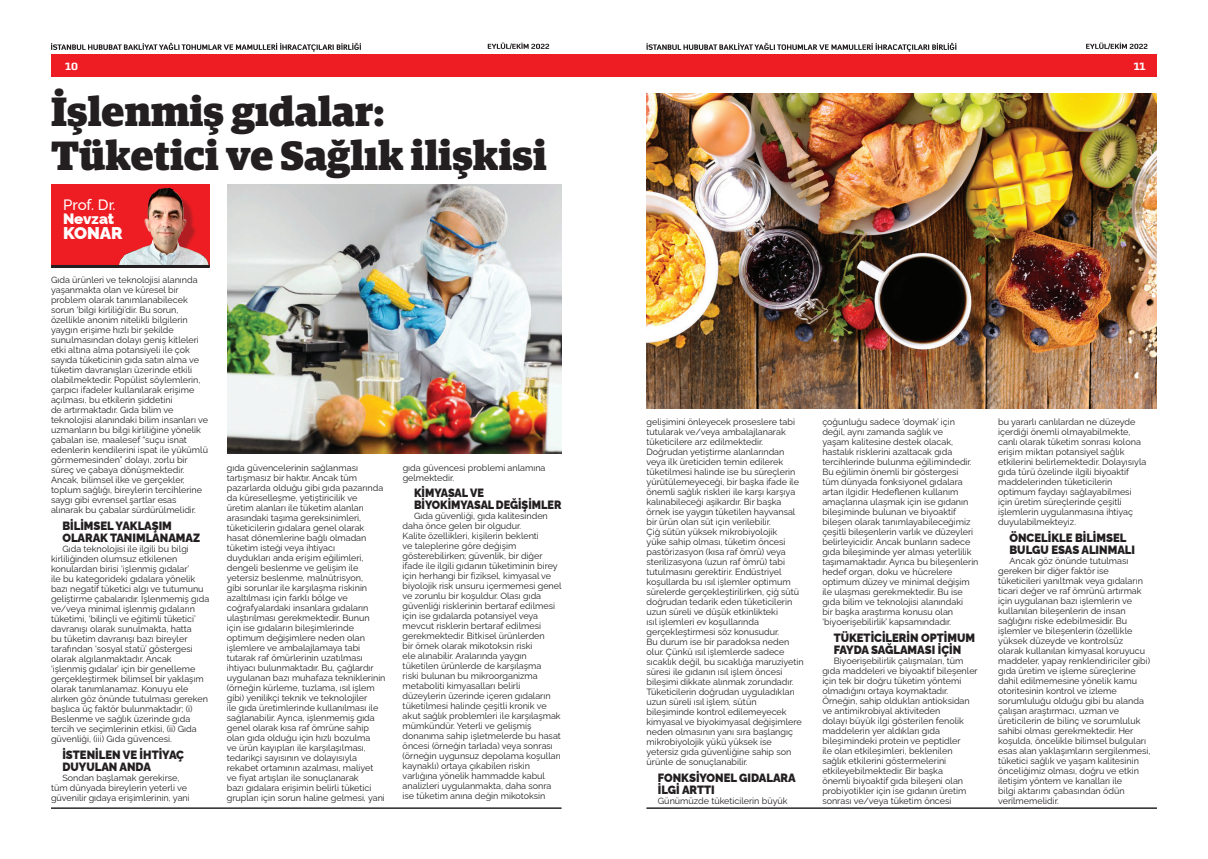
<style>
.page{position:relative;width:1208px;height:859px;background:#fff}
.page>*{position:absolute;margin:0;border:0;box-sizing:border-box;transform-origin:0 0}
.t1{font:900 41px "Guardian Egyp";color:#231f20}
.t2{font:900 17px "Raleway";color:#fff}
.t3{font:500 15px "Raleway";letter-spacing:-.005em;color:#fff}
.t4{font:900 15px "Raleway";letter-spacing:-.005em;color:#fff}
.t5{font:900 12px/12px "Raleway";color:#231f20;scale:.94 1}
.t6{font:900 12px/12px "Raleway";color:#231f20;scale:.91 1}
.t7{font:900 10px "Diavlo";color:#fff}
.t8{font:9px/10px "Raleway";color:#231f20}
</style>
<div class="page">
<div style="left:51px;top:54px;width:553px;height:23px;background:#ee1d23"></div>
<div style="left:604px;top:54px;width:553px;height:23px;background:#ee1d23"></div>
<img style="left:227px;top:184px;width:334px;height:270px">
<img style="left:646px;top:94px;width:511px;height:314px">
<hr style="left:646px;top:808px;width:511px;height:1px;background:#231f20">
<hr style="left:51px;top:808px;width:510px;height:1px;background:#231f20">
<div style="left:51px;top:184px;width:159px;height:82px;background:#ee1d23"></div>
<img style="left:119px;top:188px;width:90px;height:77px">
<hr style="left:51px;top:265px;width:159px;height:3px;background:#231f20">
<svg style="left:51px;top:43px;width:310px;height:9px"></svg>
<svg style="left:646px;top:43px;width:310px;height:9px"></svg>
<svg style="left:488px;top:43px;width:61px;height:6px"></svg>
<svg style="left:1086px;top:43px;width:61px;height:6px"></svg>
<p class="t7" style="left:65px;top:60px;width:14px">10</p>
<p class="t7" style="left:1133px;top:60px;width:13px">11</p>
<p class="t1" style="left:51px;top:79px;width:335px">İşlenmiş gıdalar:</p>
<p class="t1" style="left:51px;top:123px;width:497px">Tüketici ve Sağlık ilişkisi</p>
<p class="t4" style="left:63px;top:207px;width:53px">Nevzat</p>
<p class="t2" style="left:63px;top:219px;width:61px">KONAR</p>
<p class="t3" style="left:63px;top:192px;width:54px">Prof. Dr.</p>
<p class="t8" style="left:51px;top:274px;width:158px">Gıda ürünleri ve teknolojisi alanında yaşanmakta olan ve küresel bir problem olarak tanımlanabilecek sorun ‘bilgi kirliliği’dir. Bu sorun, özellikle anonim nitelikli bilgilerin yaygın erişime hızlı bir şekilde sunulmasından dolayı geniş kitleleri etki altına alma potansiyeli ile çok sayıda tüketicinin gıda satın alma ve tüketim davranışları üzerinde etkili olabilmektedir. Popülist söylemlerin, çarpıcı ifadeler kullanılarak erişime açılması, bu etkilerin şiddetini<br>de artırmaktadır. Gıda bilim ve teknolojisi alanındaki bilim insanları ve uzmanların bu bilgi kirliliğine yönelik çabaları ise, maalesef “suçu isnat edenlerin kendilerini ispat ile yükümlü görmemesinden” dolayı, zorlu bir süreç ve çabaya dönüşmektedir.<br>Ancak, bilimsel ilke ve gerçekler, toplum sağlığı, bireylerin tercihlerine saygı gibi evrensel şartlar esas alınarak bu çabalar sürdürülmelidir.</p>
<p class="t5" style="left:62px;top:518px;width:148px">BİLİMSEL YAKLAŞIM<br>OLARAK TANIMLANAMAZ</p>
<p class="t8" style="left:51px;top:543px;width:160px;text-indent:11px">Gıda teknolojisi ile ilgili bu bilgi kirliliğinden olumsuz etkilenen konulardan birisi ‘işlenmiş gıdalar’<br>ile bu kategorideki gıdalara yönelik bazı negatif tüketici algı ve tutumunu geliştirme çabalarıdır. İşlenmemiş gıda ve/veya minimal işlenmiş gıdaların tüketimi, ‘bilinçli ve eğitimli tüketici’ davranışı olarak sunulmakta, hatta<br>bu tüketim davranışı bazı bireyler tarafından ‘sosyal statü’ göstergesi olarak algılanmaktadır. Ancak ‘işlenmiş gıdalar’ için bir genelleme gerçekleştirmek bilimsel bir yaklaşım olarak tanımlanamaz. Konuyu ele alırken göz önünde tutulması gereken başlıca üç faktör bulunmaktadır; (i)<br>Beslenme ve sağlık üzerinde gıda tercih ve seçimlerinin etkisi, (ii) Gıda güvenliği, (iii) Gıda güvencesi.</p>
<p class="t5" style="left:62px;top:747px;width:131px">İSTENİLEN VE İHTİYAÇ<br>DUYULAN ANDA</p>
<p class="t8" style="left:51px;top:771px;width:140px;text-align:center">Sondan başlamak gerekirse,<br>tüm dünyada bireylerin yeterli ve güvenilir gıdaya erişimlerinin, yani</p>
<p class="t8" style="left:227px;top:462px;width:160px">gıda güvencelerinin sağlanması tartışmasız bir haktır. Ancak tüm pazarlarda olduğu gibi gıda pazarında da küreselleşme, yetiştiricilik ve üretim alanları ile tüketim alanları arasındaki taşıma gereksinimleri, tüketicilerin gıdalara genel olarak hasat dönemlerine bağlı olmadan tüketim isteği veya ihtiyacı<br>duydukları anda erişim eğilimleri, dengeli beslenme ve gelişim ile yetersiz beslenme, malnütrisyon,<br>gibi sorunlar ile karşılaşma riskinin azaltılması için farklı bölge ve coğrafyalardaki insanlara gıdaların ulaştırılması gerekmektedir. Bunun için ise gıdaların bileşimlerinde optimum değişimlere neden olan işlemlere ve ambalajlamaya tabi tutarak raf ömürlerinin uzatılması ihtiyacı bulunmaktadır. Bu, çağlardır uygulanan bazı muhafaza tekniklerinin (örneğin kürleme, tuzlama, ısıl işlem gibi) yenilikçi teknik ve teknolojiler<br>ile gıda üretimlerinde kullanılması ile sağlanabilir. Ayrıca, işlenmemiş gıda genel olarak kısa raf ömrüne sahip olan gıda olduğu için hızlı bozulma<br>ve ürün kayıpları ile karşılaşılması, tedarikçi sayısının ve dolayısıyla rekabet ortamının azalması, maliyet ve fiyat artışları ile sonuçlanarak<br>bazı gıdalara erişimin belirli tüketici grupları için sorun haline gelmesi, yani</p>
<p class="t8" style="left:403px;top:461px;width:144px">gıda güvencesi problemi anlamına gelmektedir.</p>
<p class="t6" style="left:414px;top:485px;width:163px">KİMYASAL VE<br>BİYOKİMYASAL DEĞİŞİMLER</p>
<p class="t8" style="left:403px;top:510px;width:160px;text-indent:11px">Gıda güvenliği, gıda kalitesinden daha önce gelen bir olgudur.<br>Kalite özellikleri, kişilerin beklenti<br>ve taleplerine göre değişim gösterebilirken; güvenlik, bir diğer ifade ile ilgili gıdanın tüketiminin birey için herhangi bir fiziksel, kimyasal ve biyolojik risk unsuru içermemesi genel ve zorunlu bir koşuldur. Olası gıda güvenliği risklerinin bertaraf edilmesi için ise gıdalarda potansiyel veya mevcut risklerin bertaraf edilmesi gerekmektedir. Bitkisel ürünlerden<br>bir örnek olarak mikotoksin riski<br>ele alınabilir. Aralarında yaygın tüketilen ürünlerde de karşılaşma<br>riski bulunan bu mikroorganizma metaboliti kimyasalları belirli düzeylerin üzerinde içeren gıdaların tüketilmesi halinde çeşitli kronik ve akut sağlık problemleri ile karşılaşmak mümkündür. Yeterli ve gelişmiş donanıma sahip işletmelerde bu hasat öncesi (örneğin tarlada) veya sonrası (örneğin uygunsuz depolama koşulları kaynaklı) ortaya çıkabilen riskin varlığına yönelik hammadde kabul analizleri uygulanmakta, daha sonra ise tüketim anına değin mikotoksin</p>
<p class="t8" style="left:646px;top:416px;width:159px">gelişimini önleyecek proseslere tabi tutularak ve/veya ambalajlanarak tüketicilere arz edilmektedir.<br>Doğrudan yetiştirme alanlarından veya ilk üreticiden temin edilerek tüketilmesi halinde ise bu süreçlerin yürütülemeyeceği, bir başka ifade ile önemli sağlık riskleri ile karşı karşıya kalınabileceği aşikardır. Bir başka örnek ise yaygın tüketilen hayvansal bir ürün olan süt için verilebilir.<br>Çiğ sütün yüksek mikrobiyolojik<br>yüke sahip olması, tüketim öncesi pastörizasyon (kısa raf ömrü) veya sterilizasyona (uzun raf ömrü) tabi tutulmasını gerektirir. Endüstriyel koşullarda bu ısıl işlemler optimum sürelerde gerçekleştirilirken, çiğ sütü doğrudan tedarik eden tüketicilerin uzun süreli ve düşük etkinlikteki<br>ısıl işlemleri ev koşullarında gerçekleştirmesi söz konusudur.<br>Bu durum ise bir paradoksa neden olur. Çünkü ısıl işlemlerde sadece sıcaklık değil, bu sıcaklığa maruziyetin süresi ile gıdanın ısıl işlem öncesi bileşimi dikkate alınmak zorundadır.<br>Tüketicilerin doğrudan uyguladıkları uzun süreli ısıl işlem, sütün bileşiminde kontrol edilemeyecek kimyasal ve biyokimyasal değişimlere neden olmasının yanı sıra başlangıç mikrobiyolojik yükü yüksek ise yetersiz gıda güvenliğine sahip son ürünle de sonuçlanabilir.</p>
<p class="t5" style="left:658px;top:770px;width:148px">FONKSİYONEL GIDALARA<br>İLGİ ARTTI</p>
<p class="t8" style="left:658px;top:794px;width:131px">Günümüzde tüketicilerin büyük</p>
<p class="t8" style="left:822px;top:416px;width:158px">çoğunluğu sadece ‘doymak’ için değil, aynı zamanda sağlık ve<br>yaşam kalitesine destek olacak, hastalık risklerini azaltacak gıda tercihlerinde bulunma eğilimindedir.<br>Bu eğilimin önemli bir göstergesi<br>tüm dünyada fonksiyonel gıdalara artan ilgidir. Hedeflenen kullanım amaçlarına ulaşmak için ise gıdanın bileşiminde bulunan ve biyoaktif bileşen olarak tanımlayabileceğimiz çeşitli bileşenlerin varlık ve düzeyleri belirleyicidir. Ancak bunların sadece gıda bileşiminde yer alması yeterlilik taşımamaktadır. Ayrıca bu bileşenlerin hedef organ, doku ve hücrelere optimum düzey ve minimal değişim ile ulaşması gerekmektedir. Bu ise gıda bilim ve teknolojisi alanındaki<br>bir başka araştırma konusu olan ‘biyoerişebilirlik’ kapsamındadır.</p>
<p class="t5" style="left:833px;top:630px;width:152px">TÜKETİCİLERİN OPTİMUM<br>FAYDA SAĞLAMASI İÇİN</p>
<p class="t8" style="left:822px;top:654px;width:157px;text-indent:11px">Biyoerişebilirlik çalışmaları, tüm gıda maddeleri ve biyoaktif bileşenler için tek bir doğru tüketim yöntemi olmadığını ortaya koymaktadır.<br>Örneğin, sahip oldukları antioksidan ve antimikrobiyal aktiviteden<br>dolayı büyük ilgi gösterilen fenolik maddelerin yer aldıkları gıda bileşimindeki protein ve peptidler<br>ile olan etkileşimleri, beklenilen sağlık etkilerini göstermelerini etkileyebilmektedir. Bir başka<br>önemli biyoaktif gıda bileşeni olan probiyotikler için ise gıdanın üretim sonrası ve/veya tüketim öncesi</p>
<p class="t8" style="left:998px;top:416px;width:150px">bu yararlı canlılardan ne düzeyde içerdiği önemli olmayabilmekte, canlı olarak tüketim sonrası kolona erişim miktarı potansiyel sağlık etkilerini belirlemektedir. Dolayısıyla gıda türü özelinde ilgili biyoaktif maddelerinden tüketicilerin optimum faydayı sağlayabilmesi için üretim süreçlerinde çeşitli işlemlerin uygulanmasına ihtiyaç duyulabilmekteyiz.</p>
<p class="t5" style="left:1009px;top:530px;width:135px">ÖNCELİKLE BİLİMSEL<br>BULGU ESAS ALINMALI</p>
<p class="t8" style="left:998px;top:554px;width:154px;text-indent:11px">Ancak göz önünde tutulması gereken bir diğer faktör ise tüketicileri yanıltmak veya gıdaların ticari değer ve raf ömrünü artırmak için uygulanan bazı işlemlerin ve kullanılan bileşenlerin de insan sağlığını riske edebilmesidir. Bu işlemler ve bileşenlerin (özellikle yüksek düzeyde ve kontrolsüz olarak kullanılan kimyasal koruyucu maddeler, yapay renklendiriciler gibi) gıda üretim ve işleme süreçlerine dahil edilmemesine yönelik kamu otoritesinin kontrol ve izleme sorumluluğu olduğu gibi bu alanda çalışan araştırmacı, uzman ve üreticilerin de bilinç ve sorumluluk sahibi olması gerekmektedir. Her koşulda, öncelikle bilimsel bulguları esas alan yaklaşımların sergilenmesi, tüketici sağlık ve yaşam kalitesinin önceliğimiz olması, doğru ve etkin iletişim yöntem ve kanalları ile<br>bilgi aktarımı çabasından ödün verilmemelidir.</p>
</div>
